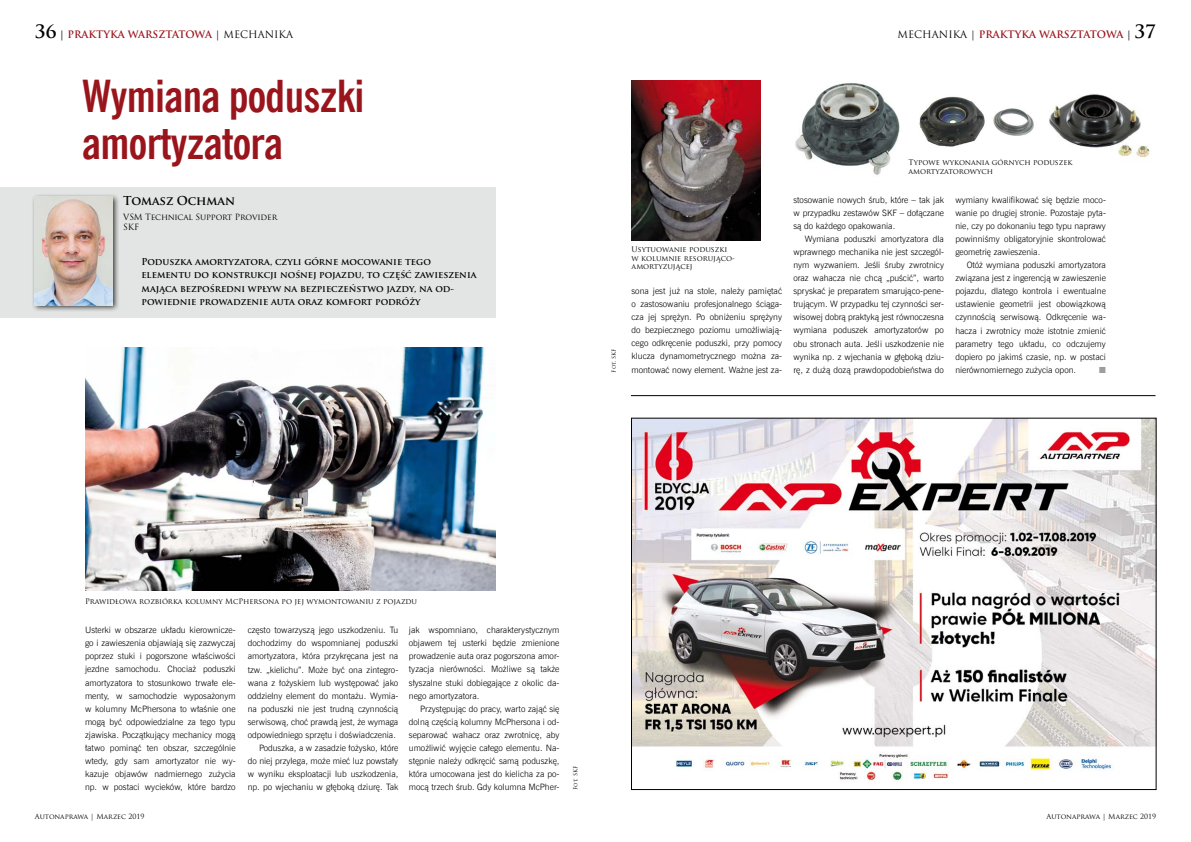
<style>
.page{position:relative;width:1191px;height:842px;background:#fff}
.page>*{position:absolute;margin:0;border:0;box-sizing:border-box;transform-origin:0 0}
.t1{font:700 44px/47px "News Goth Cn EU";letter-spacing:-.015em;color:#9a141c}
.t2{font:700 12px "Trajan Pro";letter-spacing:-.01em;color:#000}
.t3{font:700 10px "Trajan Pro";color:#9a141c}
.t4{font:700 9.2px/13.5px "Trajan Pro";color:#000}
.t5{font:8.8px/13px "News Goth Lt EU";color:#000;text-align:justify}
.t6{font:8.8px "Zapf Dingbats ITC";color:#9c9e9f}
.t7{font:8.4px/10.8px "Trajan Pro";letter-spacing:-.015em;color:#000}
.t8{font:7.5px/8.5px "Trajan Pro";color:#000}
.t9{font:7px "Trajan Pro";color:#000}
.t10{font:5.5px "Trajan Pro";color:#000}
.s1{font-size:18px;color:#000}
.s2{color:#000}
.s3{font-weight:400;color:#000}
</style>
<div class="page">
<div style="left:0;top:187px;width:495px;height:130px;background:#e3e4e4"></div>
<div style="left:31px;top:193px;width:89px;height:120px;background:#000;opacity:.75"></div>
<img style="left:35px;top:196px;width:78px;height:109px">
<hr style="left:631px;top:395px;width:524px;height:1px;background:#000">
<img style="left:86px;top:348px;width:409px;height:242px">
<img style="left:633px;top:420px;width:521px;height:362px">
<img style="left:631px;top:80px;width:129px;height:160px">
<img style="left:795px;top:83px;width:105px;height:92px">
<img style="left:919px;top:96px;width:115px;height:51px">
<img style="left:1049px;top:94px;width:101px;height:63px">
<p class="t3" style="left:35px;top:28px;width:260px"><span class="s1">36</span> <span class="s2">|</span> PRAKTYKA WARSZTATOWA <span class="s3">| MECHANIKA</span></p>
<h1 class="t1" style="left:82px;top:73px;width:284px">Wymiana poduszki amortyzatora</h1>
<h2 class="t2" style="left:123px;top:193px;width:113px">Tomasz Ochman</h2>
<p class="t7" style="left:123px;top:211px;width:156px">VSM Technical Support Provider<br>SKF</p>
<p class="t4" style="left:141px;top:255px;width:336px">Poduszka amortyzatora, czyli górne mocowanie tego elementu do konstrukcji nośnej pojazdu, to część zawieszenia mająca bezpośredni wpływ na bezpieczeństwo jazdy, na od&shy;powiednie prowadzenie auta oraz komfort podróży</p>
<p class="t3" style="left:897px;top:28px;width:260px"><span class="s3">MECHANIKA |</span> PRAKTYKA WARSZTATOWA <span class="s2">|</span> <span class="s1">37</span></p>
<p class="t10" style="left:610px;top:373px;width:26px;rotate:-90deg">Fot. SKF</p>
<p class="t8" style="left:631px;top:245px;width:105px">Usytuowanie poduszki w kolumnie resorująco&shy;amortyzującej</p>
<p class="t5" style="left:631px;top:285px;width:152px">sona jest już na stole, należy pamiętać o zastosowaniu profesjonalnego ściąga&shy;cza jej sprężyn. Po obniżeniu sprężyny do bezpiecznego poziomu umożliwiają&shy;cego odkręcenie poduszki, przy pomocy klucza dynamometrycznego można za&shy;montować nowy element. Ważne jest za-</p>
<p class="t8" style="left:908px;top:158px;width:166px">Typowe wykonania górnych poduszek amortyzatorowych</p>
<p class="t5" style="left:793px;top:194px;width:152px">stosowanie nowych śrub, które – tak jak w przypadku zestawów SKF – dołączane są do każdego opakowania.</p>
<p class="t5" style="left:793px;top:233px;width:152px;text-indent:11px">Wymiana poduszki amortyzatora dla wprawnego mechanika nie jest szczegól&shy;nym wyzwaniem. Jeśli śruby zwrotnicy oraz wahacza nie chcą „puścić”, warto spryskać je preparatem smarująco-pene&shy;trującym. W przypadku tej czynności ser&shy;wisowej dobrą praktyką jest równoczesna wymiana poduszek amortyzatorów po obu stronach auta. Jeśli uszkodzenie nie wynika np. z wjechania w głęboką dziu&shy;rę, z dużą dozą prawdopodobieństwa do</p>
<p class="t5" style="left:955px;top:194px;width:152px">wymiany kwalifikować się będzie moco&shy;wanie po drugiej stronie. Pozostaje pyta&shy;nie, czy po dokonaniu tego typu naprawy powinniśmy obligatoryjnie skontrolować geometrię zawieszenia.</p>
<p class="t5" style="left:955px;top:259px;width:152px;text-indent:11px">Otóż wymiana poduszki amortyzatora związana jest z ingerencją w zawieszenie pojazdu, dlatego kontrola i ewentualne ustawienie geometrii jest obowiązkową czynnością serwisową. Odkręcenie wa&shy;hacza i zwrotnicy może istotnie zmienić parametry tego układu, co odczujemy dopiero po jakimś czasie, np. w postaci nierównomiernego zużycia opon.</p>
<p class="t6" style="left:1099px;top:365px;width:8px">■</p>
<p class="t8" style="left:85px;top:597px;width:333px">Prawidłowa rozbiórka kolumny McPhersona po jej wymontowaniu z pojazdu</p>
<p class="t5" style="left:85px;top:624px;width:152px">Usterki w obszarze układu kierownicze&shy;go i zawieszenia objawiają się zazwyczaj poprzez stuki i pogorszone właściwości jezdne samochodu. Chociaż poduszki amortyzatora to stosunkowo trwałe ele&shy;menty, w samochodzie wyposażonym w kolumny McPhersona to właśnie one mogą być odpowiedzialne za tego typu zjawiska. Początkujący mechanicy mogą łatwo pominąć ten obszar, szczególnie wtedy, gdy sam amortyzator nie wy&shy;kazuje objawów nadmiernego zużycia np. w postaci wycieków, które bardzo</p>
<p class="t5" style="left:248px;top:624px;width:152px;text-align:right">często towarzyszą jego uszkodzeniu. Tu dochodzimy do wspomnianej poduszki amortyzatora, która przykręcana jest na tzw. „kielichu”. Może być ona zintegro&shy;wana z łożyskiem lub występować jako oddzielny element do montażu. Wymia&shy;na poduszki nie jest trudną czynnością serwisową, choć prawdą jest, że wymaga odpowiedniego sprzętu i doświadczenia.<br>Poduszka, a w zasadzie łożysko, które<br>do niej przylega, może mieć luz powstały w wyniku eksploatacji lub uszkodzenia, np. po wjechaniu w głęboką dziurę. Tak</p>
<p class="t9" style="left:35px;top:812px;width:111px">Autonaprawa | Marzec 2019</p>
<p class="t5" style="left:409px;top:624px;width:152px">jak wspomniano, charakterystycznym objawem tej usterki będzie zmienione prowadzenie auta oraz pogorszona amor&shy;tyzacja nierówności. Możliwe są także słyszalne stuki dobiegające z okolic da&shy;nego amortyzatora.</p>
<p class="t5" style="left:409px;top:702px;width:152px;text-indent:11px">Przystępując do pracy, warto zająć się dolną częścią kolumny McPhersona i od&shy;separować wahacz oraz zwrotnicę, aby umożliwić wyjęcie całego elementu. Na&shy;stępnie należy odkręcić samą poduszkę, która umocowana jest do kielicha za po&shy;mocą trzech śrub. Gdy kolumna McPher-</p>
<p class="t10" style="left:572px;top:790px;width:26px;rotate:-90deg">Fot. SKF</p>
<p class="t9" style="left:1046px;top:812px;width:111px">Autonaprawa | Marzec 2019</p>
</div>
